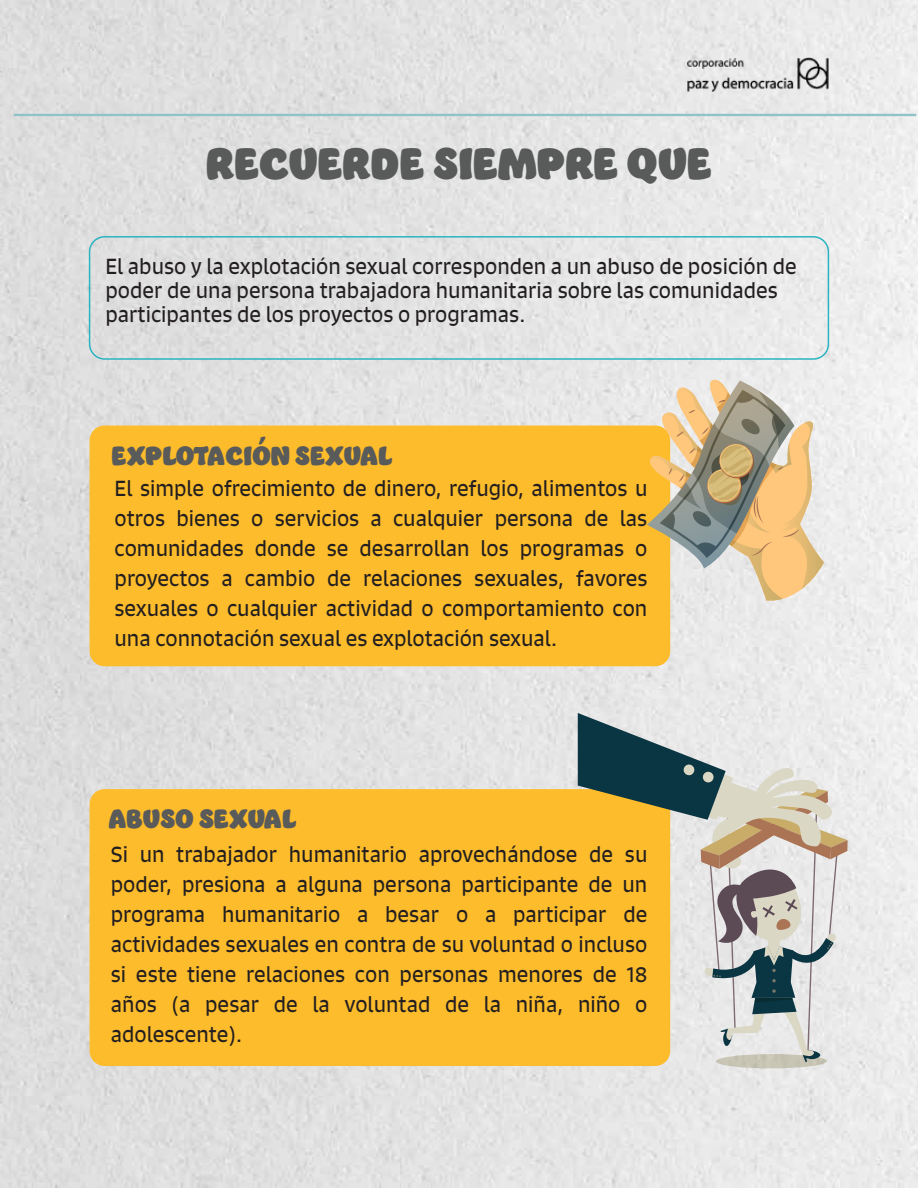
<style>
.page{position:relative;width:918px;height:1188px;background:#fff}
.page>*{position:absolute;margin:0;border:0;box-sizing:border-box;transform-origin:0 0}
.t1{font:45px "Jumble";color:#595a5a}
.t2{font:27px "Jumble";color:#595a5a}
.t3{font:21px/30px "Signo";color:#231f20;text-align:justify}
</style>
<div class="page">
<img style="left:0;top:0;width:918px;height:1188px">
<hr style="left:14px;top:114px;width:902px;height:2px;background:#90c2c8">
<img style="left:685px;top:56px;width:147px;height:38px">
<div style="left:89px;top:236px;width:740px;height:124px;border:2px solid #2ab4c2;border-radius:15px"></div>
<div style="left:90px;top:426px;width:580px;height:240px;background:#fdbc2b;border-radius:15px"></div>
<div style="left:90px;top:789px;width:580px;height:277px;background:#fdbc2b;border-radius:15px"></div>
<div style="left:716px;top:1054px;width:111px;height:14px;background:#c8c5b4;border-radius:50%"></div>
<svg style="left:578px;top:713px;width:270px;height:349px"></svg>
<svg style="left:647px;top:380px;width:177px;height:222px"></svg>
<h1 class="t1" style="left:206px;top:131px;width:507px">RECUERDE SIEMPRE QUE</h1>
<p class="t3" style="left:105px;top:254px;width:693px;line-height:24px;text-align:left">El abuso y la explotación sexual corresponden a un abuso de posición de poder de una persona trabajadora humanitaria sobre las comunidades participantes de los proyectos o programas.</p>
<p class="t2" style="left:112px;top:436px;width:282px">EXPLOTACIÓN SEXUAL</p>
<p class="t3" style="left:115px;top:473px;width:534px">El simple ofrecimiento de dinero, refugio, alimentos u otros bienes o servicios a cualquier persona de las comunidades donde se desarrollan los programas o proyectos a cambio de relaciones sexuales, favores sexuales o cualquier actividad o comportamiento con una connotación sexual es explotación sexual.</p>
<p class="t2" style="left:108px;top:800px;width:190px">ABUSO SEXUAL</p>
<p class="t3" style="left:111px;top:839px;width:538px">Si un trabajador humanitario aprovechándose de su poder, presiona a alguna persona participante de un programa humanitario a besar o a participar de actividades sexuales en contra de su voluntad o incluso si este tiene relaciones con personas menores de 18 años (a pesar de la voluntad de la niña, niño o adolescente).</p>
</div>
